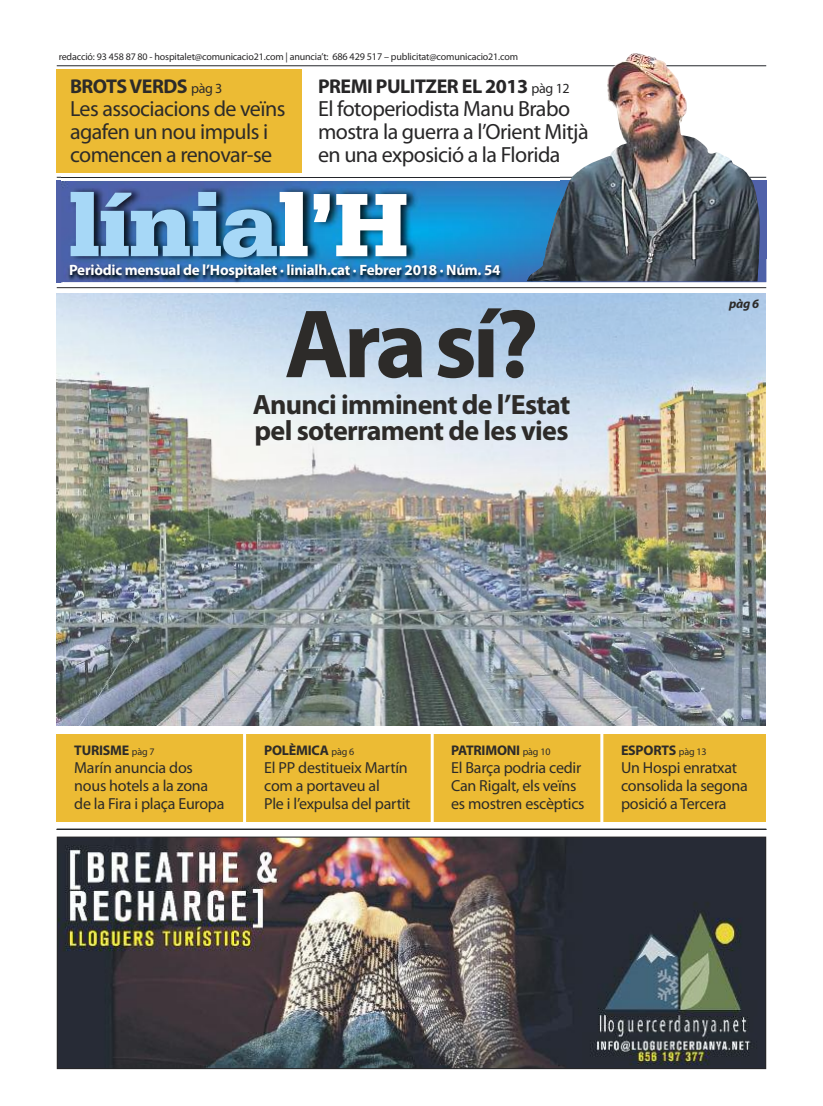
<style>
.page{position:relative;width:823px;height:1106px;background:#fff}
.page>*{position:absolute;margin:0;border:0;box-sizing:border-box;transform-origin:0 0}
.t1{font:700 98px "Myriad Pro";letter-spacing:-.05em;color:#2d2b29}
.t2{font:900 95px "Serifa";letter-spacing:-.015em;color:#a7d8f7}
.t3{font:700 28px/26px "Myriad Pro";letter-spacing:-.025em;color:#2d2b29}
.t4{font:22px/23px "Myriad Pro";letter-spacing:-.025em;color:#272627}
.t5{font:22px/23px "Myriad Pro";letter-spacing:-.025em;color:#2d2b29}
.t6{font:700 20px "Myriad Pro";letter-spacing:-.025em;color:#272627}
.t7{font:700 20px "Myriad Pro";letter-spacing:-.025em;color:#2d2b29}
.t8{font:16px/18px "Myriad Pro";letter-spacing:-.015em;color:#2d2b29}
.t9{font:700 15px "Myriad Pro";letter-spacing:-.015em;color:#fff}
.t10{font:700 14px "Myriad Pro";letter-spacing:-.015em;color:#2d2b29}
.t11{font:italic 700 13px "Myriad Pro";color:#2d2b29}
.t12{font:10px "Myriad Pro";letter-spacing:-.015em;color:#272627}
.s1{font-size:10.2px}
.s2{font-weight:400;font-size:14px}
.s3{color:#fff}
.s4{font-weight:400;font-size:10px}
</style>
<div class="page">
<img style="left:59px;top:838px;width:704px;height:229px">
<div style="left:57px;top:836px;width:708px;height:233px;border:1px solid #272627"></div>
<hr style="left:57px;top:829px;width:708px;height:1px;background:#23262b">
<hr style="left:57px;top:177px;width:708px;height:1px;background:#23262b">
<hr style="left:57px;top:65px;width:708px;height:1px;background:#23262b">
<img style="left:526px;top:53px;width:233px;height:206px">
<img style="left:61px;top:172px;width:498px;height:122px">
<img style="left:61px;top:177px;width:498px;height:1px">
<img style="left:544px;top:205px;width:15px;height:54px">
<img style="left:559px;top:259px;width:208px;height:30px">
<img style="left:559px;top:259px;width:206px;height:23px">
<img style="left:559px;top:259px;width:199px;height:22px">
<img style="left:64px;top:282px;width:495px;height:11px">
<img style="left:526px;top:259px;width:19px;height:22px">
<hr style="left:57px;top:287px;width:708px;height:1px;background:#272627">
<div style="left:57px;top:69px;width:245px;height:104px;background:#ecbb34"></div>
<div style="left:57px;top:733px;width:708px;height:88px;background:#ecbb34"></div>
<hr style="left:243px;top:731px;width:3px;height:93px;background:#fff">
<hr style="left:430px;top:730px;width:3px;height:92px;background:#fff">
<hr style="left:600px;top:729px;width:3px;height:95px;background:#fff">
<img style="left:57px;top:294px;width:708px;height:432px">
<p class="t12" style="left:59px;top:53px;width:460px">redacció: 93 458 87 80 - hospitalet@comunicacio21.com | anuncia’t: <span class="s1">686 429 517</span> – publicitat@comunicacio21.com</p>
<p class="t7" style="left:70px;top:79px;width:154px">BROTSVERDS <span class="s2">pàg 3</span></p>
<h3 class="t5" style="left:70px;top:99px;width:217px">Les associacions de veïns agafen un nou impuls i comencen a renovar-se</h3>
<p class="t6" style="left:318px;top:79px;width:253px">PREMI PULITZER EL 2013 <span class="s2">pàg 12</span></p>
<h3 class="t4" style="left:318px;top:99px;width:272px">El fotoperiodista Manu Brabo mostra la guerra a l’Orient Mitjà en una exposició a la Florida</h3>
<h2 class="t2" style="left:68px;top:192px;width:341px">línia<span class="s3">l’H</span></h2>
<p class="t9" style="left:69px;top:264px;width:432px">Periòdic mensual de l’Hospitalet · linialh.cat · Febrer 2018 · Núm. 54</p>
<h1 class="t1" style="left:284px;top:307px;width:255px">Arasí?</h1>
<h3 class="t3" style="left:252px;top:393px;width:319px">Anunci imminent de l’Estat pel soterrament de les vies</h3>
<p class="t11" style="left:728px;top:298px;width:31px">pàg 6</p>
<p class="t10" style="left:74px;top:744px;width:82px">TURISME <span class="s4">pàg 7</span></p>
<p class="t8" style="left:74px;top:759px;width:152px">Marín anuncia dos nous hotels a la zona de la Fira i plaça Europa</p>
<p class="t10" style="left:264px;top:744px;width:91px">POLÈMICA <span class="s4">pàg 6</span></p>
<p class="t8" style="left:264px;top:759px;width:148px">El PP destitueix Martín com a portaveu al<br>Ple i l’expulsa del partit</p>
<p class="t10" style="left:451px;top:744px;width:101px">PATRIMONI <span class="s4">pàg 10</span></p>
<p class="t8" style="left:451px;top:759px;width:135px">El Barça podria cedir<br>Can Rigalt, els veïns es mostren escèptics</p>
<p class="t10" style="left:620px;top:744px;width:87px">ESPORTS <span class="s4">pàg 13</span></p>
<p class="t8" style="left:620px;top:759px;width:128px">Un Hospi enratxat consolida la segona posició a Tercera</p>
</div>
